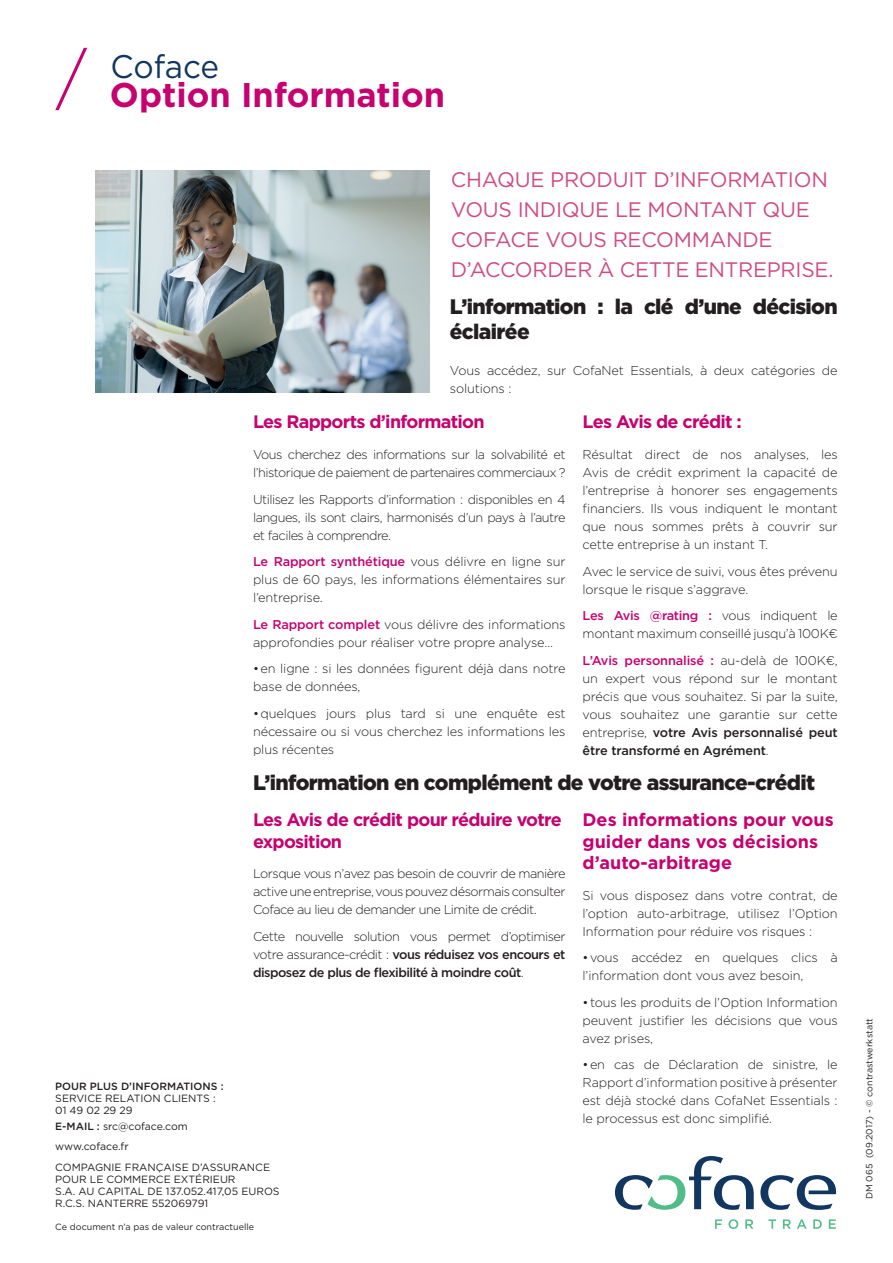
<style>
.page{position:relative;width:893px;height:1263px;background:#fff}
.page>*{position:absolute;margin:0;border:0;box-sizing:border-box;transform-origin:0 0}
.t1{font:700 34.2px "Gotham";color:#c60170}
.t2{font:32.55px "Gotham";letter-spacing:-.01em;color:#113761}
.t3{font:21px/30px "Gotham";letter-spacing:-.015em;color:#cf4b85}
.t4{font:900 21px/25.2px "Gotham";letter-spacing:-.03em;color:#231f20}
.t5{font:700 18px/21.6px "Gotham";letter-spacing:-.04em;color:#c60170}
.t6{font:700 18px/21.6px "Gotham";color:#c60170}
.t7{font:300 12.75px/18px "Gotham";letter-spacing:-.01em;color:#231f20;text-align:justify}
.t8{font:300 12.75px/18px "Gotham";letter-spacing:-.04em;color:#231f20}
.t9{font:10.5px "Gotham";color:#231f20}
.t10{font:500 10.5px "Gotham";color:#231f20}
.t11{font:9px "Gotham";color:#231f20}
.s1{font-weight:500;color:#c60170}
.s2{font-weight:500}
</style>
<div class="page">
<svg style="left:55px;top:48px;width:32px;height:62px"></svg>
<img style="left:95px;top:170px;width:334px;height:223px">
<svg style="left:760px;top:1175px;width:77px;height:35px"></svg>
<svg style="left:615px;top:1156px;width:139px;height:54px"></svg>
<svg style="left:715px;top:1219px;width:7px;height:10px"></svg>
<svg style="left:728px;top:1219px;width:10px;height:10px"></svg>
<svg style="left:745px;top:1219px;width:8px;height:10px"></svg>
<svg style="left:768px;top:1219px;width:8px;height:10px"></svg>
<svg style="left:783px;top:1219px;width:8px;height:10px"></svg>
<svg style="left:797px;top:1219px;width:10px;height:10px"></svg>
<svg style="left:813px;top:1219px;width:9px;height:10px"></svg>
<svg style="left:829px;top:1219px;width:7px;height:10px"></svg>
<p class="t2" style="left:110px;top:45px;width:110px">Coface</p>
<p class="t1" style="left:110px;top:72px;width:337px">Option Information</p>
<p class="t3" style="left:451px;top:164px;width:384px">CHAQUE PRODUIT D’INFORMATION<br>VOUS INDIQUE LE MONTANT QUE<br>COFACE VOUS RECOMMANDE<br>D’ACCORDER À CETTE ENTREPRISE.</p>
<p class="t4" style="left:450px;top:293px;width:389px">L’information : la clé d’une décision éclairée</p>
<p class="t7" style="left:450px;top:361px;width:389px">Vous accédez, sur CofaNet Essentials, à deux catégories de solutions :</p>
<p class="t5" style="left:253px;top:411px;width:233px">Les Rapports d’information</p>
<p class="t8" style="left:253px;top:445px;width:314px">Vous cherchez des informations sur la solvabilité et l’historique de paiement de partenaires commerciaux ?</p>
<p class="t7" style="left:253px;top:490px;width:314px">Utilisez les Rapports d’information : disponibles en 4 langues, ils sont clairs, harmonisés d’un pays à l’autre et faciles à comprendre.</p>
<p class="t7" style="left:253px;top:552px;width:314px"><span class="s1">Le Rapport synthétique</span> vous délivre en ligne sur plus de 60 pays, les informations élémentaires sur l’entreprise.</p>
<p class="t7" style="left:253px;top:615px;width:314px"><span class="s1">Le Rapport complet</span> vous délivre des informations approfondies pour réaliser votre propre analyse…</p>
<p class="t7" style="left:253px;top:659px;width:314px">• en ligne : si les données figurent déjà dans notre base de données,</p>
<p class="t7" style="left:253px;top:704px;width:314px">• quelques jours plus tard si une enquête est nécessaire ou si vous cherchez les informations les plus récentes</p>
<p class="t5" style="left:583px;top:411px;width:161px">Les Avis de crédit :</p>
<p class="t7" style="left:583px;top:445px;width:257px">Résultat direct de nos analyses, les Avis de crédit expriment la capacité de l’entreprise à honorer ses engagements financiers. Ils vous indiquent le montant que nous sommes prêts à couvrir sur cette entreprise à un instant T.</p>
<p class="t7" style="left:583px;top:562px;width:257px">Avec le service de suivi, vous êtes prévenu lorsque le risque s’aggrave.</p>
<p class="t7" style="left:583px;top:606px;width:257px"><span class="s1">Les Avis @rating :</span> vous indiquent le montant maximum conseillé jusqu’à 100K€</p>
<p class="t7" style="left:583px;top:651px;width:257px"><span class="s1">L’Avis personnalisé :</span> au-delà de 100K€, un expert vous répond sur le montant précis que vous souhaitez. Si par la suite, vous souhaitez une garantie sur cette entreprise, <span class="s2">votre Avis personnalisé peut être transformé en Agrément</span>.</p>
<p class="t4" style="left:253px;top:770px;width:564px">L’information en complément de votre assurance-crédit</p>
<p class="t5" style="left:253px;top:809px;width:310px">Les Avis de crédit pour réduire votre exposition</p>
<p class="t7" style="left:253px;top:864px;width:314px">Lorsque vous n’avez pas besoin de couvrir de manière active une entreprise, vous pouvez désormais consulter Coface au lieu de demander une Limite de crédit.</p>
<p class="t7" style="left:253px;top:927px;width:314px">Cette nouvelle solution vous permet d’optimiser votre assurance-crédit : <span class="s2">vous réduisez vos encours et disposez de plus de flexibilité à moindre coût</span>.</p>
<p class="t10" style="left:55px;top:1079px;width:170px">POUR PLUS D’INFORMATIONS :</p>
<p class="t9" style="left:55px;top:1091px;width:162px">SERVICE RELATION CLIENTS :</p>
<p class="t9" style="left:55px;top:1103px;width:79px">01 49 02 29 29</p>
<p class="t9" style="left:55px;top:1119px;width:134px"><span class="s2">E-MAIL :</span> src@coface.com</p>
<p class="t9" style="left:55px;top:1140px;width:75px">www.coface.fr</p>
<p class="t9" style="left:55px;top:1160px;width:216px">COMPAGNIE FRANÇAISE D’ASSURANCE</p>
<p class="t9" style="left:55px;top:1172px;width:182px">POUR LE COMMERCE EXTÉRIEUR</p>
<p class="t9" style="left:55px;top:1184px;width:226px">S.A. AU CAPITAL DE 137.052.417,05 EUROS</p>
<p class="t9" style="left:55px;top:1196px;width:154px">R.C.S. NANTERRE 552069791</p>
<p class="t11" style="left:55px;top:1221px;width:200px">Ce document n’a pas de valeur contractuelle</p>
<p class="t6" style="left:583px;top:809px;width:253px">Des informations pour vous guider dans vos décisions d’auto-arbitrage</p>
<p class="t7" style="left:583px;top:886px;width:257px">Si vous disposez dans votre contrat, de l’option auto-arbitrage, utilisez l’Option Information pour réduire vos risques :</p>
<p class="t7" style="left:583px;top:948px;width:257px">• vous accédez en quelques clics à l’information dont vous avez besoin,</p>
<p class="t7" style="left:583px;top:993px;width:257px">• tous les produits de l’Option Information peuvent justifier les décisions que vous avez prises,</p>
<p class="t7" style="left:583px;top:1055px;width:257px">• en cas de Déclaration de sinistre, le Rapport d’information positive à présenter est déjà stocké dans CofaNet Essentials : le processus est donc simplifié.</p>
<p class="t11" style="left:864px;top:1199px;width:183px;rotate:-90deg">DM 065 (09.2017) - © contrastwerkstatt</p>
</div>
